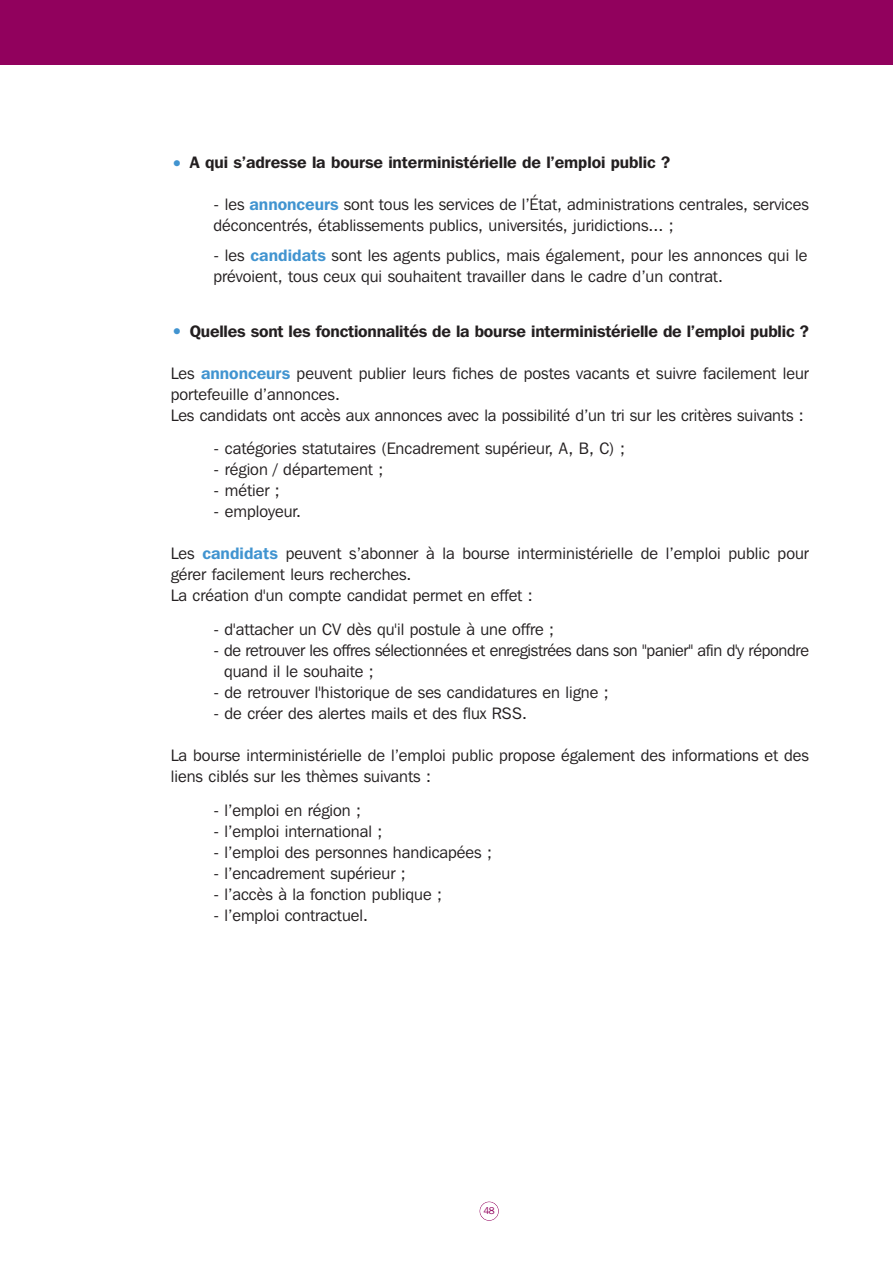
<style>
.page{position:relative;width:893px;height:1263px;background:#fff}
.page>*{position:absolute;margin:0;border:0;box-sizing:border-box;transform-origin:0 0}
.t1{font:16.5px/21px "Franklin Gothic IT Cby BT";color:#231f20}
.t2{font:600 16.5px "Franklin Gothic IT Cby BT";letter-spacing:-.01em;color:#231f20}
.t3{font:16.5px/21px "Franklin Gothic IT Cby BT";letter-spacing:-.02em;color:#231f20}
.t4{font:9.75px "Franklin Gothic IT Cby BT";color:#91015d}
.s1{font-weight:800;font-size:21px;color:#4194d0}
.s2{font-weight:600;color:#4194d0}
</style>
<div class="page">
<div style="left:0;top:0;width:893px;height:64px;background:#91015d"></div>
<div style="left:480px;top:1201px;width:19px;height:20px;border:1px solid #91015d;border-radius:50%"></div>
<p class="t2" style="left:171px;top:157px;width:501px"><span class="s1">•</span> A qui s’adresse la bourse interministérielle de l’emploi public ?</p>
<p class="t1" style="left:213px;top:196px;width:597px">- les <span class="s2">annonceurs</span> sont tous les services de l’État, administrations centrales, services déconcentrés, établissements publics, universités, juridictions... ;</p>
<p class="t1" style="left:213px;top:246px;width:596px">- les <span class="s2">candidats</span> sont les agents publics, mais également, pour les annonces qui le prévoient, tous ceux qui souhaitent travailler dans le cadre d’un contrat.</p>
<p class="t2" style="left:171px;top:325px;width:640px"><span class="s1">•</span> Quelles sont les fonctionnalités de la bourse interministérielle de l’emploi public ?</p>
<p class="t1" style="left:171px;top:364px;width:640px">Les <span class="s2">annonceurs</span> peuvent publier leurs fiches de postes vacants et suivre facilement leur portefeuille d’annonces.<br>Les candidats ont accès aux annonces avec la possibilité d’un tri sur les critères suivants :</p>
<p class="t1" style="left:213px;top:440px;width:413px">- catégories statutaires (Encadrement supérieur, A, B, C) ;</p>
<p class="t1" style="left:213px;top:461px;width:171px">- région / département ;</p>
<p class="t1" style="left:213px;top:482px;width:68px">- métier ;</p>
<p class="t1" style="left:213px;top:503px;width:89px">- employeur.</p>
<p class="t1" style="left:171px;top:545px;width:640px">Les <span class="s2">candidats</span> peuvent s’abonner à la bourse interministérielle de l’emploi public pour gérer facilement leurs recherches.<br>La création d'un compte candidat permet en effet :</p>
<p class="t1" style="left:213px;top:620px;width:342px">- d'attacher un CV dès qu'il postule à une offre ;</p>
<p class="t3" style="left:224px;top:641px;width:586px;text-indent:-11px">- de retrouver les offres sélectionnées et enregistrées dans son "panier" afin d'y répondre quand il le souhaite ;</p>
<p class="t1" style="left:213px;top:683px;width:397px">- de retrouver l'historique de ses candidatures en ligne ;</p>
<p class="t1" style="left:213px;top:704px;width:315px">- de créer des alertes mails et des flux RSS.</p>
<p class="t1" style="left:171px;top:746px;width:640px">La bourse interministérielle de l’emploi public propose également des informations et des liens ciblés sur les thèmes suivants :</p>
<p class="t1" style="left:213px;top:801px;width:149px">- l’emploi en région ;</p>
<p class="t1" style="left:213px;top:822px;width:171px">- l’emploi international ;</p>
<p class="t1" style="left:213px;top:843px;width:280px">- l’emploi des personnes handicapées ;</p>
<p class="t1" style="left:213px;top:864px;width:194px">- l’encadrement supérieur ;</p>
<p class="t1" style="left:213px;top:885px;width:230px">- l’accès à la fonction publique ;</p>
<p class="t1" style="left:213px;top:906px;width:156px">- l’emploi contractuel.</p>
<p class="t4" style="left:484px;top:1207px;width:13px">48</p>
</div>
